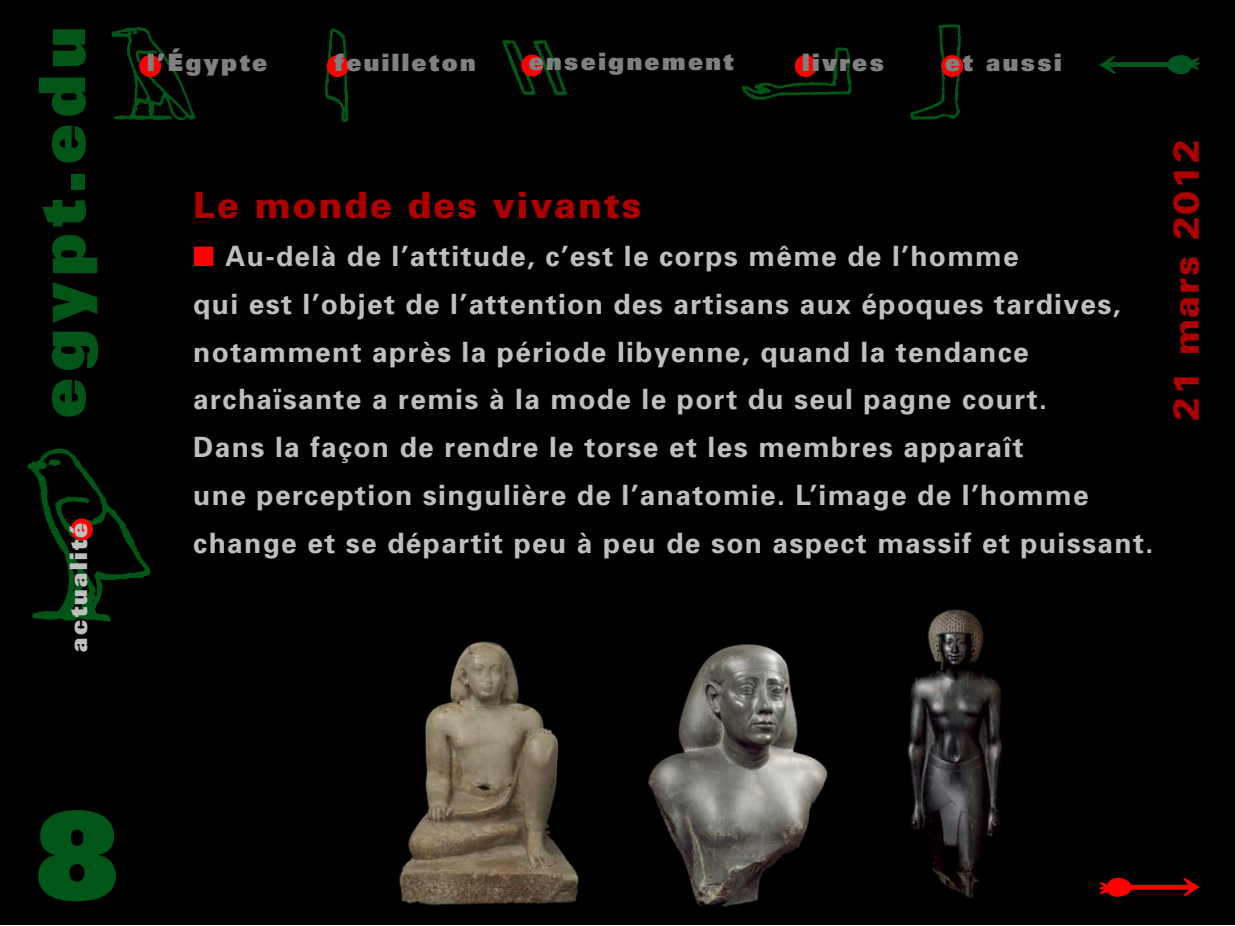
<style>
.page{position:relative;width:1235px;height:926px;background:#fff}
.page>*{position:absolute;margin:0;border:0;box-sizing:border-box;transform-origin:0 0}
.t1{font:900 120px "Univers";color:#005618}
.t2{font:900 64px "Univers";letter-spacing:.1em;color:#005517}
.t3{font:900 36px "Univers";letter-spacing:.05em;color:#af0000}
.t4{font:700 28px/48px "Univers";letter-spacing:.05em;color:#bfbfbf}
.t5{font:900 24px "Univers";letter-spacing:.1em;color:#808080}
.t6{font:900 24px "Univers";letter-spacing:.1em;color:#bfbfbf}
.s1{color:#f00}
</style>
<div class="page">
<div style="left:1px;top:0;width:1234px;height:925px;background:#000"></div>
<svg style="left:111px;top:26px;width:84px;height:94px"></svg>
<svg style="left:324px;top:28px;width:24px;height:94px"></svg>
<div style="left:139px;top:55px;width:22px;height:22px;background:#f00;border-radius:50%"></div>
<div style="left:327px;top:55px;width:22px;height:22px;background:#f00;border-radius:50%"></div>
<svg style="left:742px;top:47px;width:110px;height:53px"></svg>
<div style="left:795px;top:55px;width:21px;height:22px;background:#f00;border-radius:50%"></div>
<svg style="left:910px;top:24px;width:51px;height:96px"></svg>
<div style="left:941px;top:55px;width:22px;height:22px;background:#f00;border-radius:50%"></div>
<svg style="left:502px;top:40px;width:65px;height:56px"></svg>
<div style="left:521px;top:55px;width:22px;height:21px;background:#f00;border-radius:50%"></div>
<svg style="left:28px;top:448px;width:123px;height:174px"></svg>
<div style="left:71px;top:518px;width:22px;height:22px;background:#f00;border-radius:50%"></div>
<svg style="left:1099px;top:55px;width:100px;height:19px"></svg>
<svg style="left:1099px;top:878px;width:100px;height:19px"></svg>
<img style="left:907px;top:609px;width:95px;height:289px">
<img style="left:399px;top:641px;width:180px;height:264px">
<img style="left:647px;top:644px;width:181px;height:263px">
<h2 class="t2" style="left:20px;top:418px;width:393px;rotate:-90deg">egypt.edu</h2>
<p class="t6" style="left:63px;top:652px;width:130px;rotate:-90deg">actualité</p>
<p class="t5" style="left:147px;top:47px;width:122px">l’Égypte</p>
<p class="t5" style="left:335px;top:47px;width:143px">feuilleton</p>
<p class="t5" style="left:529px;top:46px;width:207px">enseignement</p>
<p class="t5" style="left:802px;top:47px;width:83px">livres</p>
<p class="t5" style="left:945px;top:47px;width:118px">et aussi</p>
<p class="t3" style="left:193px;top:182px;width:450px">Le monde des vivants</p>
<p class="t4" style="left:193px;top:232px;width:961px"><span class="s1">■</span> Au-delà de l’attitude, c’est le corps même de l’homme<br>qui est l’objet de l’attention des artisans aux époques tardives, notamment après la période libyenne, quand la tendance archaïsante a remis à la mode le port du seul pagne court.<br>Dans la façon de rendre le torse et les membres apparaît<br>une perception singulière de l’anatomie. L’image de l’homme change et se départit peu à peu de son aspect massif et puissant.</p>
<p class="t3" style="left:1163px;top:421px;width:283px;rotate:-90deg">21 mars 2012</p>
<h1 class="t1" style="left:35px;top:777px;width:86px">8</h1>
</div>
